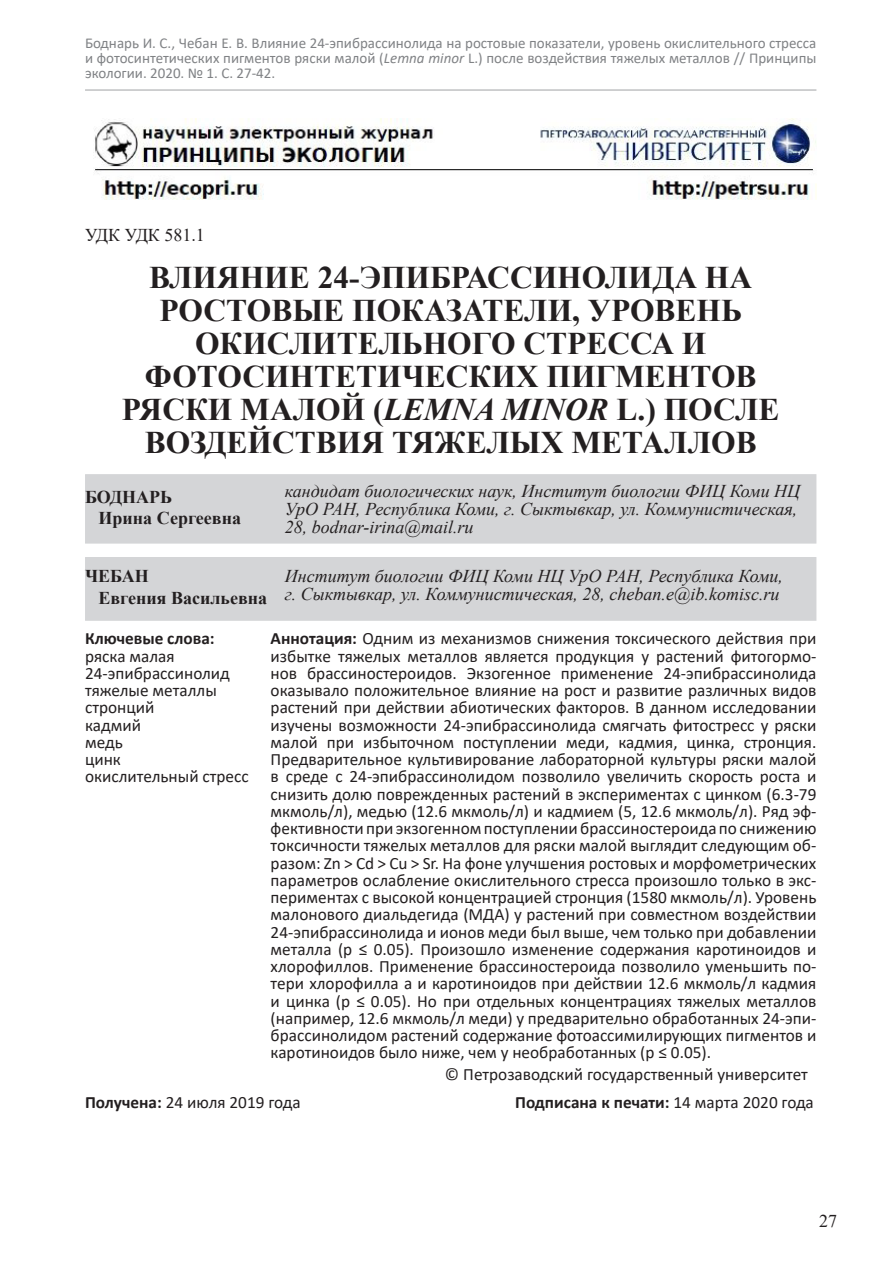
<style>
.page{position:relative;width:893px;height:1263px;background:#fff}
.page>*{position:absolute;margin:0;border:0;box-sizing:border-box;transform-origin:0 0}
.t1{font:700 31.5px/33px "Times New Roman";color:#231f20;text-align:center}
.t2{font:italic 18px/18px "Times New Roman";color:#231f20}
.t3{font:700 18px "Times New Roman";color:#231f20}
.t4{font:18px "Times New Roman";color:#231f20}
.t5{font:17.25px/17.2px "Calibri";color:#231f20;text-align:justify}
.t6{font:700 17.25px "Calibri";color:#231f20}
.t7{font:15px/15px "Calibri";color:#808285;text-align:justify}
.s1{font-style:italic}
.s2{font-weight:700}
.s3{font-weight:400}
</style>
<div class="page">
<hr style="left:85px;top:89px;width:731px;height:2px;background:#808285">
<img style="left:94px;top:118px;width:722px;height:82px">
<div style="left:85px;top:474px;width:731px;height:70px;background:#d4d5d7;border:2px solid #d4d5d7"></div>
<div style="left:85px;top:557px;width:731px;height:64px;background:#d4d5d7"></div>
<p class="t7" style="left:85px;top:35px;width:733px">Боднарь И. С., Чебан Е. В. Влияние 24-эпибрассинолида на ростовые показатели, уровень окислительного стресса и фотосинтетических пигментов ряски малой (<span class="s1">Lemna minor</span> L.) после воздействия тяжелых металлов // Принципы экологии. 2020. № 1. С. 27-42.</p>
<p class="t4" style="left:85px;top:222px;width:121px">УДК УДК 581.1</p>
<h1 class="t1" style="left:122px;top:260px;width:659px">ВЛИЯНИЕ 24-ЭПИБРАССИНОЛИДА НА<br>РОСТОВЫЕ ПОКАЗАТЕЛИ, УРОВЕНЬ<br>ОКИСЛИТЕЛЬНОГО СТРЕССА И<br>ФОТОСИНТЕТИЧЕСКИХ ПИГМЕНТОВ<br>РЯСКИ МАЛОЙ (<span class="s1">LEMNA MINOR</span> L.) ПОСЛЕ<br>ВОЗДЕЙСТВИЯ ТЯЖЕЛЫХ МЕТАЛЛОВ</h1>
<p class="t3" style="left:85px;top:484px;width:89px">БОДНАРЬ</p>
<p class="t3" style="left:99px;top:505px;width:144px">Ирина Сергеевна</p>
<p class="t3" style="left:85px;top:563px;width:65px">ЧЕБАН</p>
<p class="t3" style="left:99px;top:585px;width:170px">Евгения Васильевна</p>
<p class="t2" style="left:285px;top:482px;width:517px">кандидат биологических наук, Институт биологии ФИЦ Коми НЦ<br>УрО РАН, Республика Коми, г. Сыктывкар, ул. Коммунистическая,<br>28, bodnar-irina@mail.ru</p>
<p class="t2" style="left:285px;top:567px;width:500px">Институт биологии ФИЦ Коми НЦ УрО РАН, Республика Коми, г. Сыктывкар, ул. Коммунистическая, 28, cheban.e@ib.komisc.ru</p>
<p class="t5" style="left:271px;top:630px;width:547px"><span class="s2">Аннотация:</span> Одним из механизмов снижения токсического действия при избытке тяжелых металлов является продукция у растений фитогормо&shy;нов брассиностероидов. Экзогенное применение 24-эпибрассинолида оказывало положительное влияние на рост и развитие различных видов растений при действии абиотических факторов. В данном исследовании изучены возможности 24-эпибрассинолида смягчать фитостресс у ряски малой при избыточном поступлении меди, кадмия, цинка, стронция.<br>Предварительное культивирование лабораторной культуры ряски малой в среде с 24-эпибрассинолидом позволило увеличить скорость роста и снизить долю поврежденных растений в экспериментах с цинком (6.3-79 мкмоль/л), медью (12.6 мкмоль/л) и кадмием (5, 12.6 мкмоль/л). Ряд эф&shy;фективности при экзогенном поступлении брассиностероида по снижению токсичности тяжелых металлов для ряски малой выглядит следующим об&shy;разом: Zn &gt; Cd &gt; Cu &gt; Sr. На фоне улучшения ростовых и морфометрических параметров ослабление окислительного стресса произошло только в экс&shy;периментах с высокой концентрацией стронция (1580 мкмоль/л). Уровень малонового диальдегида (МДА) у растений при совместном воздействии 24-эпибрассинолида и ионов меди был выше, чем только при добавлении металла (p ≤ 0.05). Произошло изменение содержания каротиноидов и хлорофиллов. Применение брассиностероида позволило уменьшить по&shy;тери хлорофилла а и каротиноидов при действии 12.6 мкмоль/л кадмия и цинка (р ≤ 0.05). Но при отдельных концентрациях тяжелых металлов (например, 12.6 мкмоль/л меди) у предварительно обработанных 24-эпи&shy;брассинолидом растений содержание фотоассимилирующих пигментов и каротиноидов было ниже, чем у необработанных (р ≤ 0.05).</p>
<p class="t5" style="left:445px;top:1065px;width:364px">© Петрозаводский государственный университет</p>
<p class="t5" style="left:85px;top:1093px;width:217px"><span class="s2">Получена:</span> 24 июля 2019 года</p>
<p class="t6" style="left:515px;top:1090px;width:300px">Подписана к печати: <span class="s3">14 марта 2020 года</span></p>
<p class="t6" style="left:85px;top:626px;width:131px">Ключевые слова:</p>
<p class="t5" style="left:85px;top:647px;width:91px">ряска малая</p>
<p class="t5" style="left:85px;top:664px;width:146px">24-эпибрассинолид</p>
<p class="t5" style="left:85px;top:681px;width:133px">тяжелые металлы</p>
<p class="t5" style="left:85px;top:699px;width:71px">стронций</p>
<p class="t5" style="left:85px;top:716px;width:57px">кадмий</p>
<p class="t5" style="left:85px;top:733px;width:39px">медь</p>
<p class="t5" style="left:85px;top:750px;width:37px">цинк</p>
<p class="t5" style="left:85px;top:768px;width:165px">окислительный стресс</p>
<p class="t4" style="left:819px;top:1208px;width:19px">27</p>
</div>
